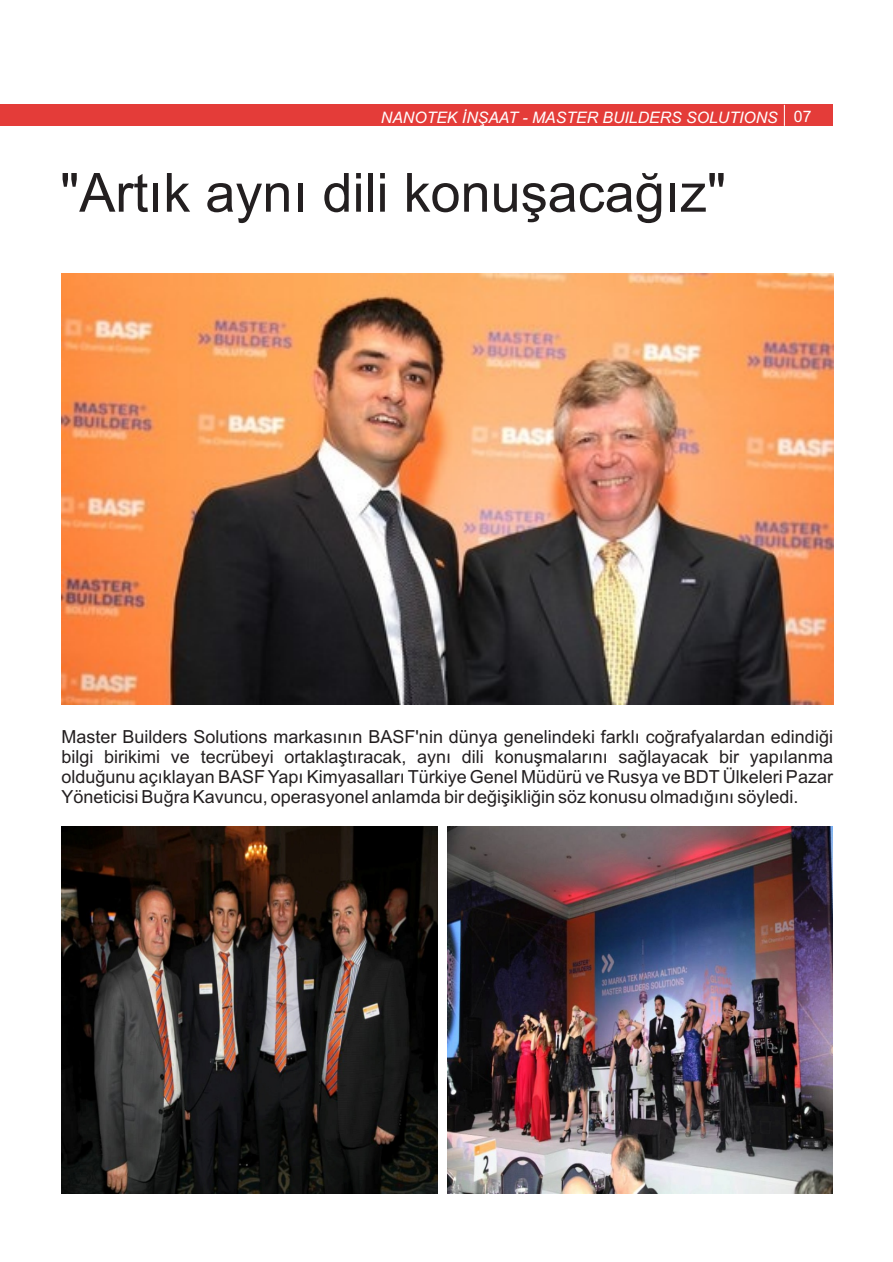
<style>
.page{position:relative;width:893px;height:1262px;background:#fff}
.page>*{position:absolute;margin:0;border:0;box-sizing:border-box;transform-origin:0 0}
.t1{font:54px "Arial";color:#231f20}
.t2{font:18px/20.1px "Arial";color:#231f20;text-align:justify}
.t3{font:italic 15.9px "Arial";color:#fff}
.s1{font-style:normal}
</style>
<div class="page">
<div style="left:0;top:105px;width:832px;height:21px;background:#e43c39"></div>
<svg style="left:784px;top:105px;width:1px;height:21px"></svg>
<img style="left:62px;top:274px;width:771px;height:430px">
<img style="left:61px;top:826px;width:376px;height:367px">
<img style="left:447px;top:826px;width:385px;height:367px">
<p class="t3" style="left:381px;top:111px;width:432px">NANOTEK İNŞAAT - MASTER BUILDERS SOLUTIONS <span class="s1">07</span></p>
<h1 class="t1" style="left:60px;top:172px;width:667px">"Artık aynı dili konuşacağız"</h1>
<p class="t2" style="left:62px;top:728px;width:773px">Master Builders Solutions markasının BASF'nin dünya genelindeki farklı coğrafyalardan edindiği bilgi birikimi ve tecrübeyi ortaklaştıracak, aynı dili konuşmalarını sağlayacak bir yapılanma olduğunu açıklayan BASF Yapı Kimyasalları Türkiye Genel Müdürü ve Rusya ve BDT Ülkeleri Pazar Yöneticisi Buğra Kavuncu, operasyonel anlamda bir değişikliğin söz konusu olmadığını söyledi.</p>
</div>
